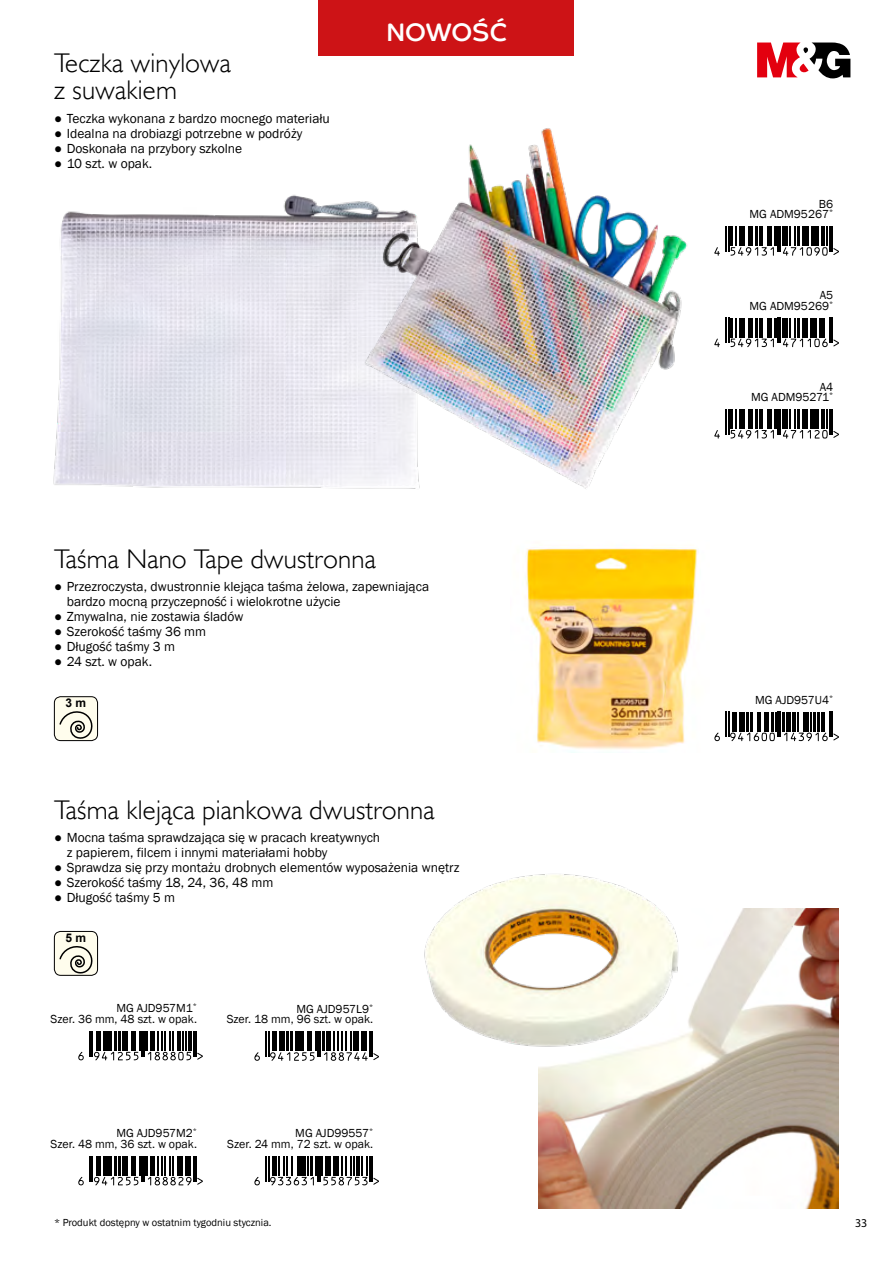
<style>
.page{position:relative;width:893px;height:1263px;background:#fff}
.page>*{position:absolute;margin:0;border:0;box-sizing:border-box;transform-origin:0 0}
.t1{font:27px/27px "Humanst 521 Lt EU";letter-spacing:.01em;color:#000}
.t2{font:25.5px "Co Headline Corp";color:#fff}
.t3{font:13.5px/15px "Franklin Gothic";color:#000}
.t4{font:12px/10.5px "Franklin Gothic";color:#000;text-align:right}
.t5{font:700 12px "Arial";color:#000}
.t6{font:12px "Myriad Pro";color:#000}
.t7{font:10.5px "Franklin Gothic";color:#000}
</style>
<div class="page">
<img style="left:526px;top:548px;width:171px;height:204px">
<img style="left:538px;top:908px;width:301px;height:301px">
<svg style="left:714px;top:732px;width:6px;height:9px"></svg>
<svg style="left:726px;top:712px;width:113px;height:29px"></svg>
<svg style="left:254px;top:1052px;width:6px;height:9px"></svg>
<svg style="left:266px;top:1031px;width:113px;height:30px"></svg>
<svg style="left:254px;top:1177px;width:6px;height:8px"></svg>
<svg style="left:266px;top:1156px;width:113px;height:29px"></svg>
<svg style="left:78px;top:1052px;width:6px;height:8px"></svg>
<svg style="left:90px;top:1031px;width:113px;height:29px"></svg>
<svg style="left:78px;top:1177px;width:6px;height:8px"></svg>
<svg style="left:90px;top:1156px;width:113px;height:29px"></svg>
<div style="left:319px;top:0;width:255px;height:55px;background:#cd1316"></div>
<img style="left:424px;top:874px;width:265px;height:211px">
<div style="left:54px;top:697px;width:44px;height:44px;background:#fffded;border-radius:6px"></div>
<div style="left:54px;top:696px;width:44px;height:45px;border:1px solid #000;border-radius:6px"></div>
<svg style="left:59px;top:711px;width:34px;height:28px"></svg>
<div style="left:54px;top:931px;width:44px;height:44px;background:#fffded;border-radius:6px"></div>
<div style="left:54px;top:931px;width:44px;height:45px;border:1px solid #000;border-radius:6px"></div>
<svg style="left:59px;top:946px;width:34px;height:28px"></svg>
<img style="left:53px;top:211px;width:169px;height:277px">
<img style="left:222px;top:128px;width:611px;height:361px">
<hr style="left:774px;top:226px;width:2px;height:20px;background:#000">
<hr style="left:777px;top:226px;width:2px;height:26px;background:#000">
<svg style="left:714px;top:247px;width:6px;height:9px"></svg>
<svg style="left:726px;top:226px;width:48px;height:30px"></svg>
<svg style="left:780px;top:226px;width:59px;height:30px"></svg>
<svg style="left:714px;top:338px;width:6px;height:9px"></svg>
<svg style="left:726px;top:318px;width:113px;height:29px"></svg>
<hr style="left:774px;top:409px;width:2px;height:20px;background:#000">
<hr style="left:777px;top:409px;width:2px;height:25px;background:#000">
<svg style="left:714px;top:430px;width:6px;height:9px"></svg>
<svg style="left:726px;top:409px;width:48px;height:30px"></svg>
<svg style="left:780px;top:409px;width:59px;height:30px"></svg>
<svg style="left:757px;top:43px;width:93px;height:35px"></svg>
<h1 class="t1" style="left:54px;top:49px;width:178px">Teczka winylowa z suwakiem</h1>
<p class="t3" style="left:54px;top:111px;width:277px">● Teczka wykonana z bardzo mocnego materiału</p>
<p class="t3" style="left:54px;top:126px;width:250px">● Idealna na drobiazgi potrzebne w podróży</p>
<p class="t3" style="left:54px;top:141px;width:190px">● Doskonała na przybory szkolne</p>
<p class="t3" style="left:54px;top:156px;width:100px">● 10 szt. w opak.</p>
<h2 class="t2" style="left:386px;top:17px;width:122px">NOWOŚĆ</h2>
<h1 class="t1" style="left:54px;top:545px;width:323px">Taśma Nano Tape dwustronna</h1>
<p class="t3" style="left:67px;top:580px;width:364px;text-indent:-13px">● Przezroczysta, dwustronnie klejąca taśma żelowa, zapewniająca bardzo mocną przyczepność i wielokrotne użycie</p>
<p class="t3" style="left:54px;top:610px;width:191px">● Zmywalna, nie zostawia śladów</p>
<p class="t3" style="left:54px;top:625px;width:154px">● Szerokość taśmy 36 mm</p>
<p class="t3" style="left:54px;top:640px;width:123px">● Długość taśmy 3 m</p>
<p class="t3" style="left:54px;top:655px;width:100px">● 24 szt. w opak.</p>
<p class="t5" style="left:66px;top:695px;width:22px">3 m</p>
<h1 class="t1" style="left:54px;top:796px;width:382px">Taśma klejąca piankowa dwustronna</h1>
<p class="t3" style="left:67px;top:831px;width:315px;text-indent:-13px">● Mocna taśma sprawdzająca się w pracach kreatywnych z papierem, filcem i innymi materiałami hobby</p>
<p class="t3" style="left:54px;top:861px;width:407px">● Sprawdza się przy montażu drobnych elementów wyposażenia wnętrz</p>
<p class="t3" style="left:54px;top:876px;width:221px">● Szerokość taśmy 18, 24, 36, 48 mm</p>
<p class="t3" style="left:54px;top:891px;width:123px">● Długość taśmy 5 m</p>
<p class="t5" style="left:66px;top:930px;width:22px">5 m</p>
<p class="t4" style="left:51px;top:1003px;width:148px">MG AJD957M1<sup>*<br></sup>Szer. 36 mm, 48 szt. w opak.</p>
<p class="t4" style="left:227px;top:1004px;width:148px">MG AJD957L9<sup>*<br></sup>Szer. 18 mm, 96 szt. w opak.</p>
<p class="t4" style="left:51px;top:1128px;width:148px">MG AJD957M2<sup>*<br></sup>Szer. 48 mm, 36 szt. w opak.</p>
<p class="t4" style="left:227px;top:1128px;width:148px">MG AJD99557<sup>*<br></sup>Szer. 24 mm, 72 szt. w opak.</p>
<p class="t7" style="left:54px;top:1216px;width:219px">* Produkt dostępny w ostatnim tygodniu stycznia.</p>
<p class="t4" style="left:749px;top:199px;width:85px">B6<br>MG ADM95267<sup>*</sup></p>
<p class="t4" style="left:749px;top:290px;width:85px">A5<br>MG ADM95269<sup>*</sup></p>
<p class="t4" style="left:751px;top:382px;width:84px">A4<br>MG ADM95271<sup>*</sup></p>
<p class="t4" style="left:755px;top:695px;width:80px">MG AJD957U4<sup>*</sup></p>
<p class="t6" style="left:855px;top:1216px;width:14px">33</p>
</div>
